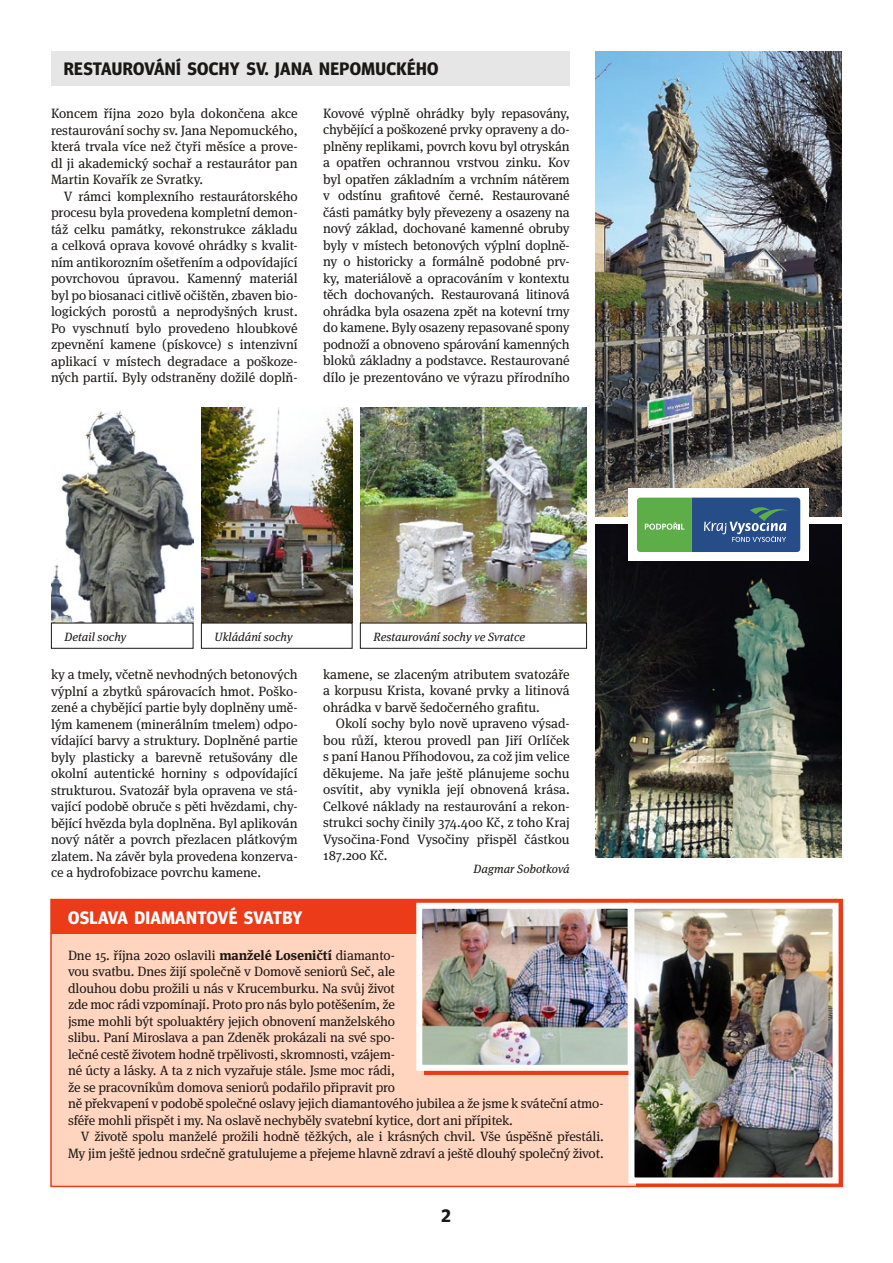
<style>
.page{position:relative;width:893px;height:1263px;background:#fff}
.page>*{position:absolute;margin:0;border:0;box-sizing:border-box;transform-origin:0 0}
.t1{font:700 18px "Meta Headline Pro";letter-spacing:.02em;color:#1a1716}
.t2{font:700 18px "Meta Headline Pro";letter-spacing:.02em;color:#fff}
.t3{font:13.5px/16.5px "Meta Serif Pro";letter-spacing:-.01em;color:#1a1716;text-align:justify}
.t4{font:italic 12px "Meta Serif Pro";color:#1a1716}
.s1{font-weight:700}
</style>
<div class="page">
<div style="left:50px;top:899px;width:793px;height:288px;background:#ffd5bf;border:2px solid #ec3b19"></div>
<svg style="left:636px;top:933px;width:207px;height:253px;background:#ed4727"></svg>
<div style="left:51px;top:51px;width:519px;height:34px;background:#e6e6e6"></div>
<div style="left:51px;top:899px;width:792px;height:34px;background:#ec3b19"></div>
<img style="left:635px;top:910px;width:197px;height:266px">
<div style="left:628px;top:903px;width:211px;height:280px;border:6px solid #fff"></div>
<img style="left:423px;top:910px;width:204px;height:154px">
<div style="left:416px;top:903px;width:218px;height:168px;border:6px solid #fff"></div>
<img style="left:360px;top:407px;width:227px;height:215px">
<img style="left:51px;top:410px;width:143px;height:212px">
<img style="left:201px;top:407px;width:152px;height:215px">
<img style="left:595px;top:524px;width:247px;height:333px">
<img style="left:595px;top:51px;width:247px;height:465px">
<div style="left:628px;top:488px;width:181px;height:73px;background:#fff"></div>
<svg style="left:637px;top:498px;width:163px;height:54px;background:#46787a"></svg>
<div style="left:360px;top:623px;width:227px;height:26px;border:1px solid #1a1716"></div>
<div style="left:201px;top:623px;width:151px;height:26px;border:1px solid #1a1716"></div>
<div style="left:51px;top:623px;width:142px;height:26px;border:1px solid #1a1716"></div>
<h1 class="t1" style="left:64px;top:55px;width:376px">RESTAUROVÁNÍ SOCHY SV. JANA NEPOMUCKÉHO</h1>
<p class="t3" style="left:51px;top:104px;width:248px">Koncem října 2020 byla dokončena akce restaurování sochy sv. Jana Nepomuckého, která trvala více než čtyři měsíce a prove&shy;dl ji akademický sochař a restaurátor pan Martin Kovařík ze Svratky.</p>
<p class="t3" style="left:51px;top:187px;width:248px;text-indent:13px">V rámci komplexního restaurátorského procesu byla provedena kompletní demon&shy;táž celku památky, rekonstrukce základu a celková oprava kovové ohrádky s kvalit&shy;ním antikorozním ošetřením a odpovídající povrchovou úpravou. Kamenný materiál byl po biosanaci citlivě očištěn, zbaven bio&shy;logických porostů a neprodyšných krust.<br>Po vyschnutí bylo provedeno hloubkové zpevnění kamene (pískovce) s intenzivní aplikací v místech degradace a poškoze&shy;ných partií. Byly odstraněny dožilé doplň-</p>
<p class="t3" style="left:323px;top:104px;width:248px">Kovové výplně ohrádky byly repasovány, chybějící a poškozené prvky opraveny a do&shy;plněny replikami, povrch kovu byl otryskán a opatřen ochrannou vrstvou zinku. Kov byl opatřen základním a vrchním nátěrem v odstínu grafitové černé. Restaurované části památky byly převezeny a osazeny na nový základ, dochované kamenné obruby byly v místech betonových výplní doplně&shy;ny o historicky a formálně podobné prv&shy;ky, materiálově a opracováním v kontextu těch dochovaných. Restaurovaná litinová ohrádka byla osazena zpět na kotevní trny do kamene. Byly osazeny repasované spony podnoží a obnoveno spárování kamenných bloků základny a podstavce. Restaurované dílo je prezentováno ve výrazu přírodního</p>
<p class="t4" style="left:65px;top:628px;width:63px">Detail sochy</p>
<p class="t4" style="left:215px;top:628px;width:80px">Ukládání sochy</p>
<p class="t4" style="left:373px;top:628px;width:153px">Restaurování sochy ve Svratce</p>
<p class="t3" style="left:51px;top:665px;width:248px">ky a tmely, včetně nevhodných betonových výplní a zbytků spárovacích hmot. Poško&shy;zené a chybějící partie byly doplněny umě&shy;lým kamenem (minerálním tmelem) odpo&shy;vídající barvy a struktury. Doplněné partie byly plasticky a barevně retušovány dle okolní autentické horniny s odpovídající strukturou. Svatozář byla opravena ve stá&shy;vající podobě obruče s pěti hvězdami, chy&shy;bějící hvězda byla doplněna. Byl aplikován nový nátěr a povrch přezlacen plátkovým zlatem. Na závěr byla provedena konzerva&shy;ce a hydrofobizace povrchu kamene.</p>
<h1 class="t2" style="left:68px;top:903px;width:236px">OSLAVA DIAMANTOVÉ SVATBY</h1>
<p class="t3" style="left:323px;top:665px;width:248px">kamene, se zlaceným atributem svatozáře a korpusu Krista, kované prvky a litinová ohrádka v barvě šedočerného grafitu.</p>
<p class="t3" style="left:323px;top:715px;width:248px;text-indent:13px">Okolí sochy bylo nově upraveno výsad&shy;bou růží, kterou provedl pan Jiří Orlíček s paní Hanou Příhodovou, za což jim velice děkujeme. Na jaře ještě plánujeme sochu osvítit, aby vynikla její obnovená krása.<br>Celkové náklady na restaurování a rekon&shy;strukci sochy činily 374.400 Kč, z toho Kraj Vysočina-Fond Vysočiny přispěl částkou 187.200 Kč.</p>
<p class="t4" style="left:474px;top:860px;width:98px">Dagmar Sobotková</p>
<p class="t3" style="left:68px;top:946px;width:537px;text-align:left">Dne 15. října 2020 oslavili <span class="s1">manželé Loseničtí</span> diamanto-<br>vou svatbu. Dnes žijí společně v Domově seniorů Seč, ale<br>dlouhou dobu prožili u nás v Krucemburku. Na svůj život<br>zde moc rádi vzpomínají. Proto pro nás bylo potěšením, že<br>jsme mohli být spoluaktéry jejich obnovení manželského<br>slibu. Paní Miroslava a pan Zdeněk prokázali na své spo-<br>lečné cestě životem hodně trpělivosti, skromnosti, vzájem-<br>né úcty a lásky. A ta z nich vyzařuje stále. Jsme moc rádi,<br>že se pracovníkům domova seniorů podařilo připravit pro<br>ně překvapení v podobě společné oslavy jejich diamantového jubilea a že jsme k sváteční atmo&shy;sféře mohli přispět i my. Na oslavě nechyběly svatební kytice, dort ani přípitek.</p>
<p class="t3" style="left:68px;top:1127px;width:537px;text-align:right">V životě spolu manželé prožili hodně těžkých, ale i krásných chvil. Vše úspěšně přestáli.<br>My jim ještě jednou srdečně gratulujeme a přejeme hlavně zdraví a ještě dlouhý společný život.</p>
<h1 class="t1" style="left:442px;top:1201px;width:11px">2</h1>
</div>
